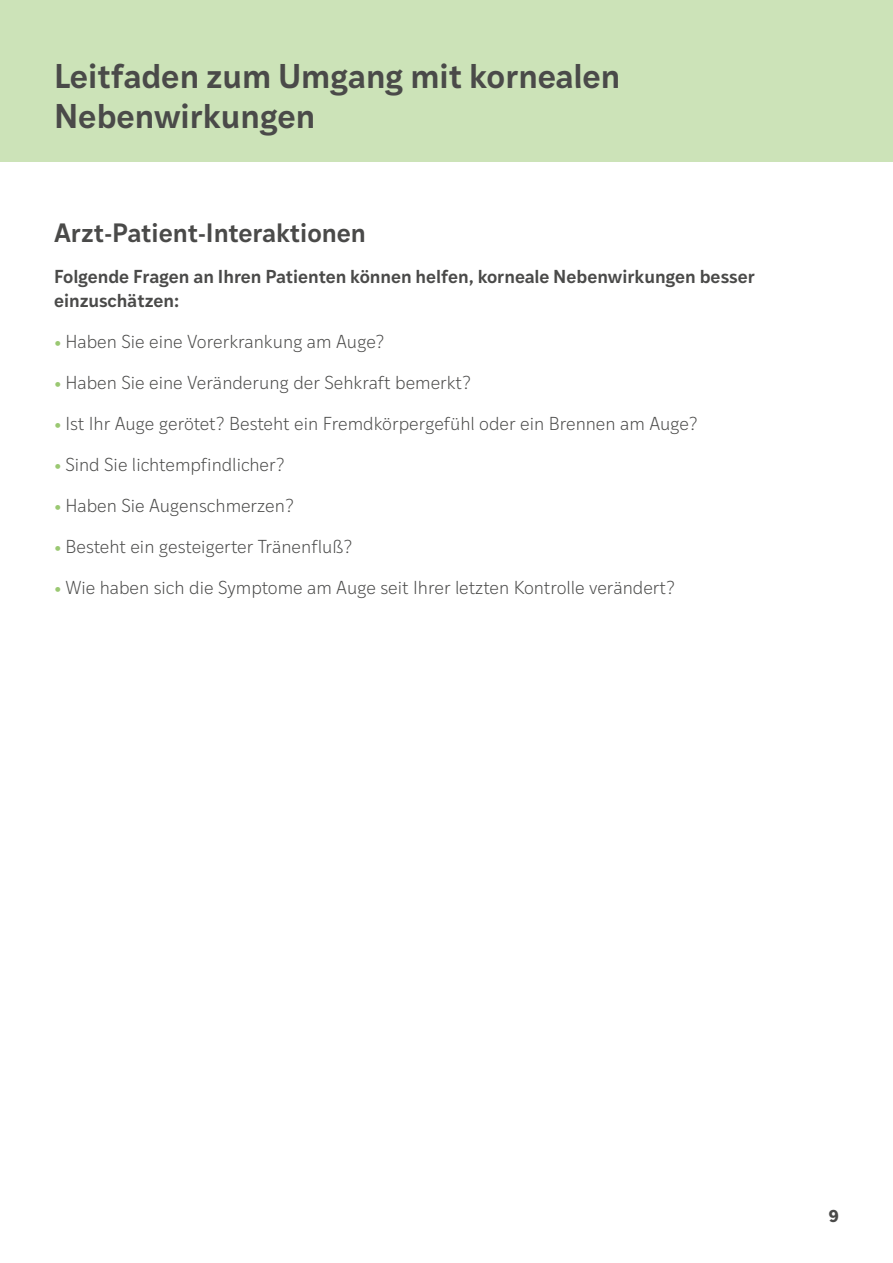
<style>
.page{position:relative;width:893px;height:1263px;background:#fff}
.page>*{position:absolute;margin:0;border:0;box-sizing:border-box;transform-origin:0 0}
.t1{font:600 33px/39.6px "Ivy Style Sans";color:#4a4a49}
.t2{font:600 25.5px "Ivy Style Sans";color:#4a4a49}
.t3{font:300 18px "Ivy Style Sans";color:#4a4a49}
.t4{font:600 18px/24px "Ivy Style Sans";color:#4a4a49}
.t5{font:700 16.5px "Ivy Style Sans";color:#4a4a49}
.s1{font-weight:600;color:#9ac872}
</style>
<div class="page">
<div style="left:0;top:0;width:893px;height:162px;background:#cce3b8"></div>
<p class="t1" style="left:54px;top:54px;width:568px">Leitfaden zum Umgang mit kornealen<br>Nebenwirkungen</p>
<p class="t2" style="left:54px;top:213px;width:313px">Arzt-Patient-Interaktionen</p>
<p class="t4" style="left:54px;top:263px;width:703px">Folgende Fragen an Ihren Patienten können helfen, korneale Nebenwirkungen besser einzuschätzen:</p>
<p class="t3" style="left:54px;top:329px;width:332px"><span class="s1">•</span> Haben Sie eine Vorerkrankung am Auge?</p>
<p class="t3" style="left:54px;top:370px;width:419px"><span class="s1">•</span> Haben Sie eine Veränderung der Sehkraft bemerkt?</p>
<p class="t3" style="left:54px;top:411px;width:645px"><span class="s1">•</span> Ist Ihr Auge gerötet? Besteht ein Fremdkörpergefühl oder ein Brennen am Auge?</p>
<p class="t3" style="left:54px;top:452px;width:232px"><span class="s1">•</span> Sind Sie lichtempfindlicher?</p>
<p class="t3" style="left:54px;top:493px;width:241px"><span class="s1">•</span> Haben Sie Augenschmerzen?</p>
<p class="t3" style="left:54px;top:534px;width:300px"><span class="s1">•</span> Besteht ein gesteigerter Tränenfluß?</p>
<p class="t3" style="left:54px;top:575px;width:623px"><span class="s1">•</span> Wie haben sich die Symptome am Auge seit Ihrer letzten Kontrolle verändert?</p>
<p class="t5" style="left:828px;top:1203px;width:12px">9</p>
</div>
